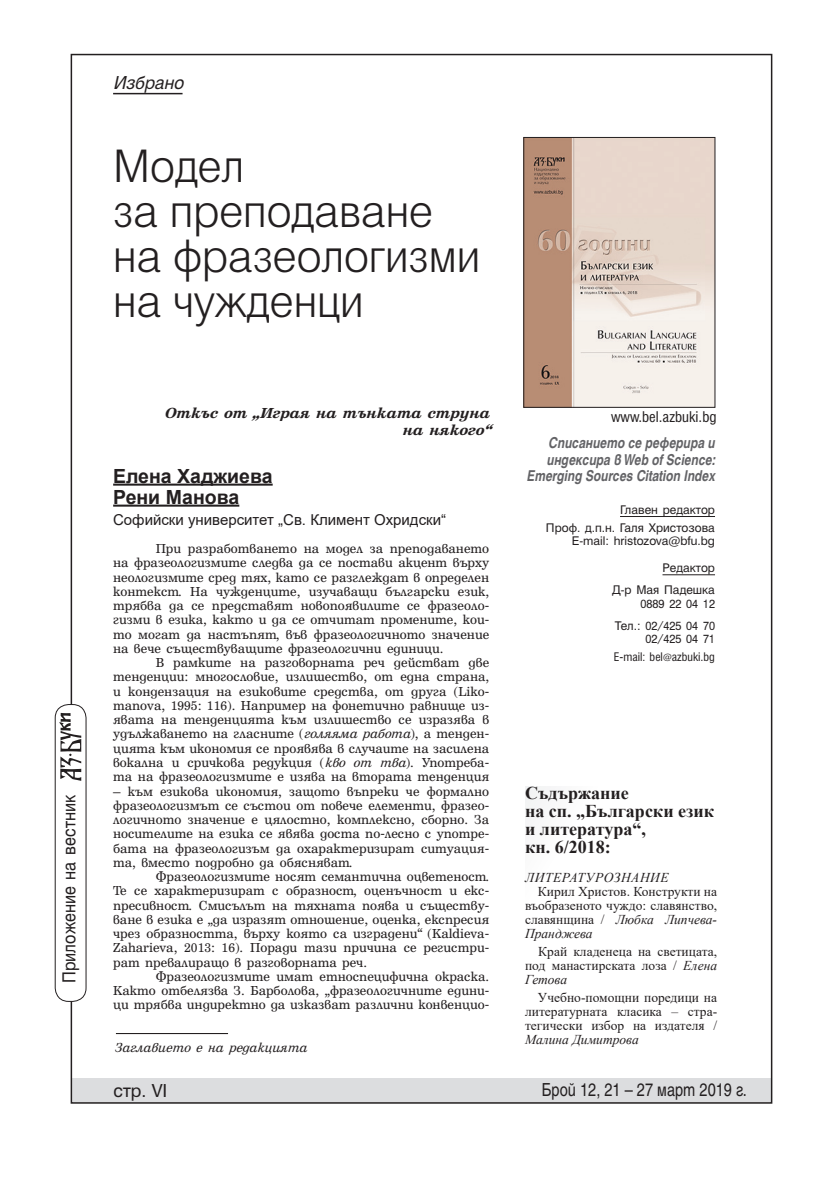
<style>
.page{position:relative;width:840px;height:1191px;background:#fff}
.page>*{position:absolute;margin:0;border:0;box-sizing:border-box;transform-origin:0 0}
.Заглавие{font:45px/45px "Hebar Light CYR";color:#231f20}
.Автор{font:700 19.5px/21px "Arial";color:#231f20}
.SAD_Redovni{font:700 18px/18px "Times New Roman";color:#231f20}
.t1{font:18px "SP Herald Narrow";color:#231f20}
.t2{font:18px "Hebar CYR";color:#231f20;scale:.9 1}
.t3{font:italic 18px "Hebar CYR";color:#231f20}
.t4{font:18px "Hebar CYR";color:#231f20}
.t5{font:italic 700 15px/16.5px "Hebar CYR";color:#636366;text-align:right;scale:.8 1}
.Автор-2{font:15px "Arial";color:#231f20}
.Откъс{font:italic 700 15px/16.5px "Sentry CYR";color:#231f20;text-align:right}
.t6{font:15px "Hebar Condensed CYR";color:#231f20}
.основен_текст{font:13.5px/14.2px "Sentry CYR";color:#231f20;text-align:justify}
.SAD_Redovni-2{font:13.5px/14px "Times New Roman";color:#231f20;text-align:justify}
.основен_текст-2{font:italic 13.5px "Sentry CYR";color:#231f20}
.SAD_Glavni{font:italic 13.5px "Times New Roman";letter-spacing:.035em;color:#231f20}
.основен_текст-3{font:12px/13.5px "Hebar CYR";color:#231f20;text-align:right}
.t7{font:12px "Hebar Condensed CYR";color:#231f20}
.s1{font-style:italic}
</style>
<div class="page">
<div style="left:71px;top:1077px;width:701px;height:25px;background:#dcdddf"></div>
<hr style="left:113px;top:93px;width:70px;height:1px;background:#231f20">
<div style="left:55px;top:704px;width:31px;height:297px;border:1px solid #231f20;border-radius:14px"></div>
<svg style="left:59px;top:713px;width:22px;height:68px"></svg>
<hr style="left:116px;top:1033px;width:112px;height:1px;background:#231f20">
<hr style="left:113px;top:483px;width:160px;height:2px;background:#231f20">
<hr style="left:113px;top:504px;width:126px;height:2px;background:#231f20">
<hr style="left:620px;top:516px;width:95px;height:1px;background:#231f20">
<hr style="left:662px;top:574px;width:53px;height:1px;background:#231f20">
<img style="left:525px;top:139px;width:188px;height:266px">
<div style="left:523px;top:137px;width:192px;height:270px;border:1px solid #231f20"></div>
<h3 class="t2" style="left:59px;top:983px;width:210px;rotate:-90deg">Приложение на вестник</h3>
<h3 class="t3" style="left:113px;top:72px;width:72px">Избрано</h3>
<p class="Заглавие" style="left:113px;top:145px;width:369px">Модел<br>за преподаване на фразеологизми на чужденци</p>
<p class="Откъс" style="left:164px;top:405px;width:328px">Откъс от „Играя на тънката струна на някого“</p>
<p class="Автор" style="left:113px;top:465px;width:161px">Елена Хаджиева<br>Рени Манова</p>
<p class="Автор-2" style="left:113px;top:509px;width:334px">Софийски университет „Св. Климент Охридски“</p>
<p class="основен_текст" style="left:113px;top:541px;width:377px;text-indent:43px">При разработването на модел за преподаването на фразеологизмите следва да се постави акцент върху неологизмите сред тях, като се разглеждат в определен контекст. На чужденците, изучаващи български език, трябва да се представят новопоявилите се фразеоло&shy;гизми в езика, както и да се отчитат промените, кои&shy;то могат да настъпят, във фразеологичното значение на вече съществуващите фразеологични единици.</p>
<p class="основен_текст" style="left:113px;top:655px;width:377px;text-indent:43px">В рамките на разговорната реч действат две тенденции: многословие, излишество, от една страна, и кондензация на езиковите средства, от друга (Liko&shy;manova, 1995: 116). Например на фонетично равнище из&shy;явата на тенденцията към излишество се изразява в удължаването на гласните (<span class="s1">голяяма работа</span>), а тенден&shy;цията към икономия се проявява в случаите на засилена вокална и сричкова редукция (<span class="s1">кво от тва</span>). Употреба&shy;та на фразеологизмите е изява на втората тенденция</p>
<p class="основен_текст" style="left:113px;top:784px;width:377px">– към езикова икономия, защото въпреки че формално фразеологизмът се състои от повече елементи, фразео&shy;логичното значение е цялостно, комплексно, сборно. За носителите на езика се явява доста по-лесно с употре&shy;бата на фразеологизъм да охарактеризират ситуация&shy;та, вместо подробно да обясняват.</p>
<p class="основен_текст" style="left:113px;top:869px;width:377px;text-indent:43px">Фразеологизмите носят семантична оцветеност.<br>Те се характеризират с образност, оценъчност и екс&shy;пресивност. Смисълът на тяхната поява и съществу&shy;ване в езика е „да изразят отношение, оценка, експресия чрез образността, върху която са изградени“ (Kaldieva-Zaharieva, 2013: 16). Поради тази причина се регистри&shy;рат превалиращо в разговорната реч.</p>
<p class="основен_текст" style="left:113px;top:969px;width:377px;text-indent:43px">Фразеологизмите имат етноспецифична окраска.<br>Както отбелязва З. Барболова, „фразеологичните едини&shy;ци трябва индиректно да изказват различни конвенцио-</p>
<p class="основен_текст-2" style="left:115px;top:1039px;width:194px">Заглавието е на редакцията</p>
<p class="t4" style="left:113px;top:1080px;width:55px">стр. VI</p>
<p class="t6" style="left:611px;top:408px;width:107px">www.bel.azbuki.bg</p>
<p class="t5" style="left:526px;top:434px;width:237px">Списанието се реферира и индексира в Web of Science:<br>Emerging Sources Citation Index</p>
<p class="основен_текст-3" style="left:620px;top:503px;width:96px">Главен редактор</p>
<p class="основен_текст-3" style="left:546px;top:521px;width:171px">Проф. д.п.н. Галя Христозова</p>
<p class="основен_текст-3" style="left:572px;top:534px;width:145px">Е-mail: hristozova@bfu.bg</p>
<p class="основен_текст-3" style="left:662px;top:561px;width:54px">Редактор</p>
<p class="основен_текст-3" style="left:612px;top:583px;width:104px">Д-р Мая Падешка<br>0889 22 04 12</p>
<p class="основен_текст-3" style="left:615px;top:619px;width:102px">Тел.: 02/425 04 70<br>02/425 04 71</p>
<p class="t7" style="left:614px;top:650px;width:103px">Е-mail: bel@azbuki.bg</p>
<p class="SAD_Redovni" style="left:525px;top:783px;width:191px">Съдържание<br>на сп. „Български език и литература“,<br>кн. 6/2018:</p>
<p class="SAD_Glavni" style="left:525px;top:868px;width:145px">ЛИТЕРАТУРОЗНАНИЕ</p>
<p class="SAD_Redovni-2" style="left:525px;top:884px;width:194px;text-indent:13px">Кирил Христов. Конструкти на въобразеното чуждо: славянство, славянщина / <span class="s1">Любка Липчева-Пранджева</span></p>
<p class="SAD_Redovni-2" style="left:525px;top:944px;width:194px;text-indent:13px">Край кладенеца на светицата, под манастирската лоза / <span class="s1">Елена Гетова</span></p>
<p class="SAD_Redovni-2" style="left:525px;top:990px;width:194px;text-indent:13px">Учебно-помощни поредици на литературната класика – стра&shy;тегически избор на издателя / <span class="s1">Малина Димитрова</span></p>
<h3 class="t1" style="left:542px;top:1078px;width:207px">Брой 12, 21 – 27 март 2019 г.</h3>
</div>
